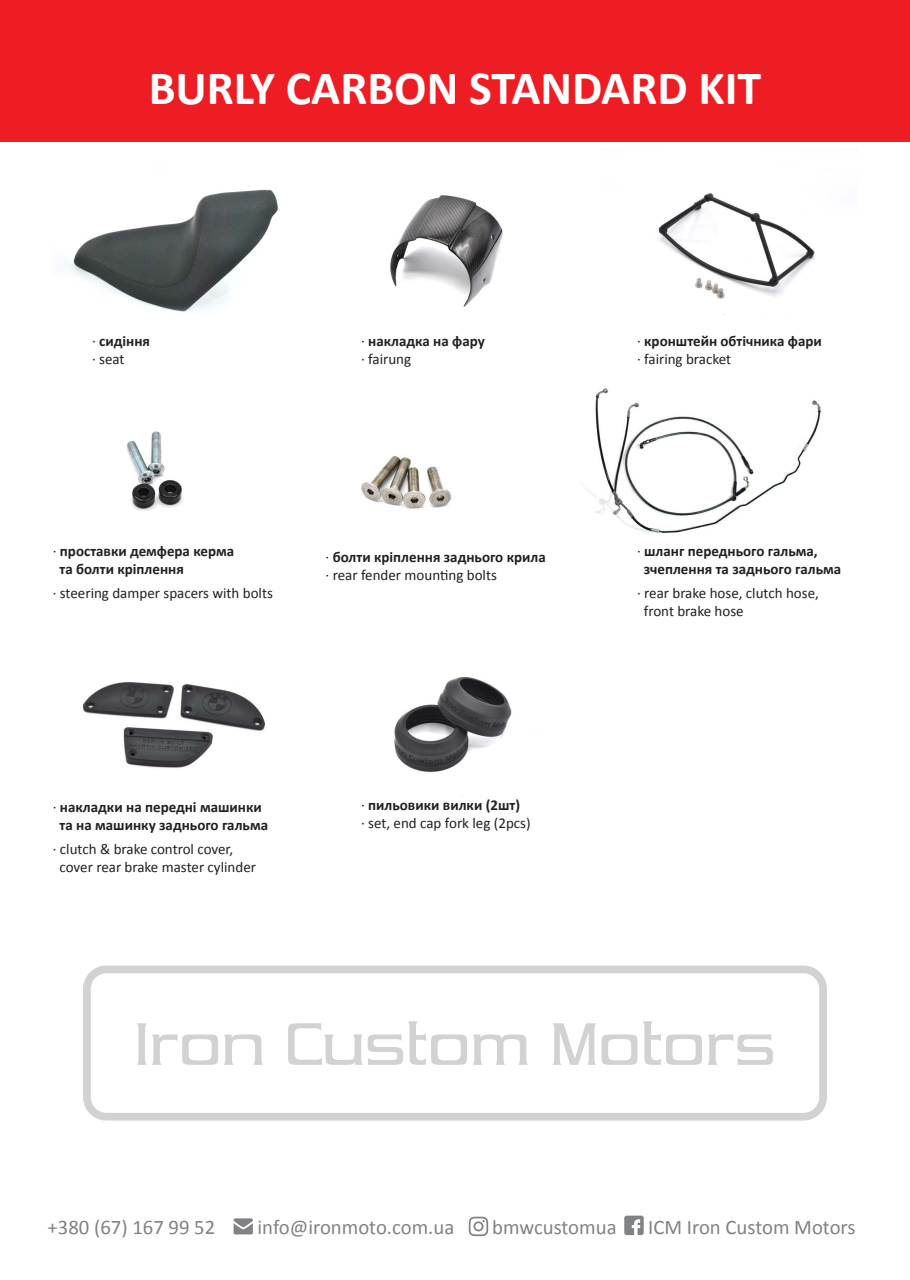
<style>
.page{position:relative;width:910px;height:1280px;background:#fff}
.page>*{position:absolute;margin:0;border:0;box-sizing:border-box;transform-origin:0 0}
.t1{font:700 48px "Calibri";color:#fff}
.t2{font:20.7px "Calibri";color:#808285}
.t3{font:700 15px/18px "Calibri";color:#231f20}
.t4{font:15px/18px "Calibri";color:#231f20}
.s1{font-weight:400}
.s2{font-weight:700}
</style>
<div class="page">
<img style="left:588px;top:388px;width:233px;height:146px">
<img style="left:390px;top:195px;width:113px;height:112px">
<img style="left:658px;top:193px;width:157px;height:122px">
<img style="left:65px;top:189px;width:213px;height:123px">
<img style="left:361px;top:456px;width:91px;height:53px">
<img style="left:127px;top:431px;width:56px;height:80px">
<img style="left:394px;top:676px;width:118px;height:97px">
<img style="left:82px;top:682px;width:184px;height:87px">
<div style="left:0;top:0;width:910px;height:141px;background:#ee1d23"></div>
<svg style="left:83px;top:965px;width:744px;height:155px"></svg>
<svg style="left:469px;top:1217px;width:19px;height:19px"></svg>
<svg style="left:624px;top:1215px;width:20px;height:20px"></svg>
<svg style="left:234px;top:1218px;width:19px;height:16px"></svg>
<h1 class="t1" style="left:149px;top:57px;width:614px">BURLY CARBON STANDARD KIT</h1>
<p class="t3" style="left:92px;top:332px;width:60px"><span class="s1">·</span> сидіння <span class="s1">· seat</span></p>
<p class="t3" style="left:637px;top:332px;width:186px"><span class="s1">·</span> кронштейн обтічника фари <span class="s1">· fairing bracket</span></p>
<p class="t3" style="left:361px;top:332px;width:125px"><span class="s1">·</span> накладка на фару <span class="s1">· fairung</span></p>
<p class="t3" style="left:60px;top:542px;width:176px;text-indent:-7px"><span class="s1">·</span> проставки демфера керма та болти кріплення</p>
<p class="t4" style="left:53px;top:584px;width:222px">· steering damper spacers with bolts</p>
<p class="t3" style="left:326px;top:548px;width:222px"><span class="s1">·</span> болти кріплення заднього крила <span class="s1">· rear fender mounting bolts</span></p>
<p class="t3" style="left:53px;top:798px;width:217px;text-align:center"><span class="s1">·</span> накладки на передні машинки та на машинку заднього гальма</p>
<p class="t4" style="left:60px;top:840px;width:198px;text-indent:-7px">· clutch &amp; brake control cover, cover rear brake master cylinder</p>
<p class="t4" style="left:361px;top:796px;width:171px">· <span class="s2">пильовики вилки (2шт)<br></span>· set, end cap fork leg (2pcs)</p>
<p class="t3" style="left:644px;top:542px;width:199px;text-indent:-7px"><span class="s1">·</span> шланг переднього гальма, зчеплення та заднього гальма</p>
<p class="t4" style="left:644px;top:584px;width:177px;text-indent:-7px">· rear brake hose, clutch hose, front brake hose</p>
<h2 class="t2" style="left:48px;top:1214px;width:169px">+380 (67) 167 99 52</h2>
<h2 class="t2" style="left:257px;top:1214px;width:198px">info@ironmoto.com.ua</h2>
<h2 class="t2" style="left:492px;top:1213px;width:126px">bmwcustomua</h2>
<h2 class="t2" style="left:648px;top:1213px;width:209px">ICM Iron Custom Motors</h2>
</div>
